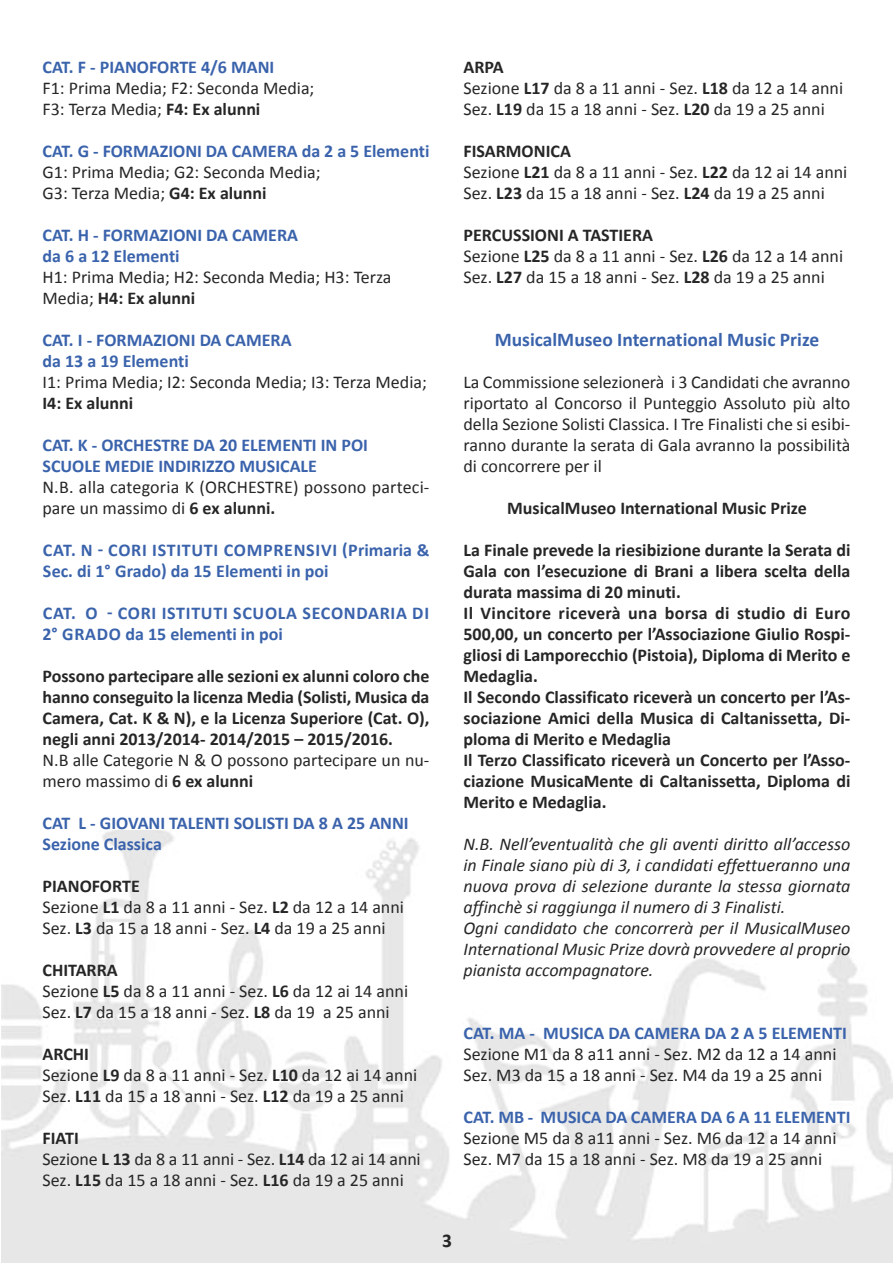
<style>
.page{position:relative;width:893px;height:1263px;background:#fff}
.page>*{position:absolute;margin:0;border:0;box-sizing:border-box;transform-origin:0 0}
.t1{font:700 19.5px "Calibri";color:#3a63ac}
.t2{font:700 19.5px "Calibri";color:#272627}
.t3{font:18px/21px "Calibri";color:#272627}
.t4{font:700 18px/21px "Calibri";color:#272627;text-align:justify}
.t5{font:700 18px/21px "Calibri";color:#3a63ac}
.t6{font:italic 18px/21px "Calibri";color:#272627}
.t7{font:700 18px/21px "Calibri";letter-spacing:.02em;color:#3a63ac}
.t8{font:700 18px/21px "Calibri";letter-spacing:.04em;color:#3a63ac}
.s1{font-weight:700}
</style>
<div class="page">
<img style="left:2px;top:830px;width:890px;height:433px">
<p class="t5" style="left:43px;top:56px;width:233px">CAT. F - PIANOFORTE 4/6 MANI</p>
<p class="t3" style="left:43px;top:77px;width:273px">F1: Prima Media; F2: Seconda Media;<br>F3: Terza Media; <span class="s1">F4: Ex alunni</span></p>
<p class="t5" style="left:43px;top:140px;width:388px">CAT. G - FORMAZIONI DA CAMERA da 2 a 5 Elementi</p>
<p class="t3" style="left:43px;top:161px;width:280px">G1: Prima Media; G2: Seconda Media;<br>G3: Terza Media; <span class="s1">G4: Ex alunni</span></p>
<p class="t5" style="left:43px;top:224px;width:257px">CAT. H - FORMAZIONI DA CAMERA da 6 a 12 Elementi</p>
<p class="t3" style="left:43px;top:266px;width:350px">H1: Prima Media; H2: Seconda Media; H3: Terza<br>Media; <span class="s1">H4: Ex alunni</span></p>
<p class="t5" style="left:43px;top:329px;width:251px">CAT. I - FORMAZIONI DA CAMERA da 13 a 19 Elementi</p>
<p class="t3" style="left:43px;top:371px;width:386px">I1: Prima Media; I2: Seconda Media; I3: Terza Media;</p>
<p class="t4" style="left:43px;top:392px;width:92px">I4: Ex alunni</p>
<p class="t5" style="left:43px;top:434px;width:327px">CAT. K - ORCHESTRE DA 20 ELEMENTI IN POI<br>SCUOLE MEDIE INDIRIZZO MUSICALE</p>
<p class="t3" style="left:43px;top:476px;width:388px">N.B. alla categoria K (ORCHESTRE) possono parteci&shy;pare un massimo di <span class="s1">6 ex alunni.</span></p>
<p class="t7" style="left:43px;top:539px;width:388px">CAT. N - CORI ISTITUTI COMPRENSIvI (Primaria &amp;<br>Sec. di 1° Grado) da 15 Elementi in poi</p>
<p class="t8" style="left:43px;top:602px;width:388px">CAT. O - CORI ISTITUTI SCUOLA SECONDARIA DI<br>2° GRADO da 15 elementi in poi</p>
<p class="t4" style="left:43px;top:665px;width:388px">Possono partecipare alle sezioni ex alunni coloro che hanno conseguito la licenza Media (Solisti, Musica da Camera, Cat. K &amp; N), e la Licenza Superiore (Cat. O), negli anni 2013/2014- 2014/2015 – 2015/2016.</p>
<p class="t3" style="left:43px;top:749px;width:388px">N.B alle Categorie N &amp; O possono partecipare un nu&shy;mero massimo di <span class="s1">6 ex alunni</span></p>
<p class="t5" style="left:43px;top:812px;width:368px">CAT L - GIOvANI TALENTI SOLISTI DA 8 A 25 ANNI<br>Sezione Classica</p>
<p class="t3" style="left:43px;top:875px;width:363px"><span class="s1">PIANOFORTE<br></span>Sezione <span class="s1">L1</span> da 8 a 11 anni - Sez. <span class="s1">L2</span> da 12 a 14 anni<br>Sez. <span class="s1">L3</span> da 15 a 18 anni - Sez. <span class="s1">L4</span> da 19 a 25 anni</p>
<p class="t3" style="left:43px;top:959px;width:367px"><span class="s1">CHITARRA<br></span>Sezione <span class="s1">L5</span> da 8 a 11 anni - Sez. <span class="s1">L6</span> da 12 ai 14 anni<br>Sez. <span class="s1">L7</span> da 15 a 18 anni - Sez. <span class="s1">L8</span> da 19 a 25 anni</p>
<p class="t3" style="left:43px;top:1043px;width:376px"><span class="s1">ARCHI<br></span>Sezione <span class="s1">L9</span> da 8 a 11 anni - Sez. <span class="s1">L10</span> da 12 ai 14 anni<br>Sez. <span class="s1">L11</span> da 15 a 18 anni - Sez. <span class="s1">L12</span> da 19 a 25 anni</p>
<p class="t3" style="left:43px;top:1127px;width:380px"><span class="s1">FIATI<br></span>Sezione <span class="s1">L 13</span> da 8 a 11 anni - Sez. <span class="s1">L14</span> da 12 ai 14 anni<br>Sez. <span class="s1">L15</span> da 15 a 18 anni - Sez. <span class="s1">L16</span> da 19 a 25 anni</p>
<p class="t3" style="left:463px;top:56px;width:381px"><span class="s1">ARPA<br></span>Sezione <span class="s1">L17</span> da 8 a 11 anni - Sez. <span class="s1">L18</span> da 12 a 14 anni<br>Sez. <span class="s1">L19</span> da 15 a 18 anni - Sez. <span class="s1">L20</span> da 19 a 25 anni</p>
<p class="t3" style="left:463px;top:140px;width:385px"><span class="s1">FISARMONICA<br></span>Sezione <span class="s1">L21</span> da 8 a 11 anni - Sez. <span class="s1">L22</span> da 12 ai 14 anni<br>Sez. <span class="s1">L23</span> da 15 a 18 anni - Sez. <span class="s1">L24</span> da 19 a 25 anni</p>
<p class="t3" style="left:463px;top:224px;width:381px"><span class="s1">PERCUSSIONI A TASTIERA<br></span>Sezione <span class="s1">L25</span> da 8 a 11 anni - Sez. <span class="s1">L26</span> da 12 a 14 anni<br>Sez. <span class="s1">L27</span> da 15 a 18 anni - Sez. <span class="s1">L28</span> da 19 a 25 anni</p>
<p class="t1" style="left:495px;top:327px;width:326px">MusicalMuseo International Music Prize</p>
<p class="t3" style="left:463px;top:371px;width:388px;text-align:justify">La Commissione selezionerà i 3 Candidati che avranno riportato al Concorso il Punteggio Assoluto più alto della Sezione Solisti Classica. I Tre Finalisti che si esibi&shy;ranno durante la serata di Gala avranno la possibilità di concorrere per il</p>
<p class="t4" style="left:507px;top:497px;width:301px">MusicalMuseo International Music Prize</p>
<p class="t4" style="left:463px;top:539px;width:388px;text-align:left">La Finale prevede la riesibizione durante la Serata di Gala con l’esecuzione di Brani a libera scelta della durata massima di 20 minuti.<br>Il vincitore riceverà una borsa di studio di Euro 500,00, un concerto per l’Associazione Giulio Rospi&shy;gliosi di Lamporecchio (Pistoia), Diploma di Merito e Medaglia.<br>Il Secondo Classificato riceverà un concerto per l’As&shy;sociazione Amici della Musica di Caltanissetta, Di&shy;ploma di Merito e Medaglia<br>Il Terzo Classificato riceverà un Concerto per l’Asso&shy;ciazione MusicaMente di Caltanissetta, Diploma di Merito e Medaglia.</p>
<p class="t6" style="left:463px;top:833px;width:388px">N.B. Nell’eventualità che gli aventi diritto all’accesso in Finale siano più di 3, i candidati effettueranno una nuova prova di selezione durante la stessa giornata affinchè si raggiunga il numero di 3 Finalisti.<br>Ogni candidato che concorrerà per il MusicalMuseo International Music Prize dovrà provvedere al proprio pianista accompagnatore.</p>
<p class="t5" style="left:463px;top:1022px;width:385px">CAT. MA - MUSICA DA CAMERA DA 2 A 5 ELEMENTI</p>
<p class="t3" style="left:463px;top:1043px;width:374px">Sezione M1 da 8 a11 anni - Sez. M2 da 12 a 14 anni<br>Sez. M3 da 15 a 18 anni - Sez. M4 da 19 a 25 anni</p>
<p class="t5" style="left:463px;top:1106px;width:388px">CAT. MB - MUSICA DA CAMERA DA 6 A 11 ELEMENTI</p>
<p class="t3" style="left:463px;top:1127px;width:374px">Sezione M5 da 8 a11 anni - Sez. M6 da 12 a 14 anni<br>Sez. M7 da 15 a 18 anni - Sez. M8 da 19 a 25 anni</p>
<p class="t2" style="left:442px;top:1228px;width:11px">3</p>
</div>
